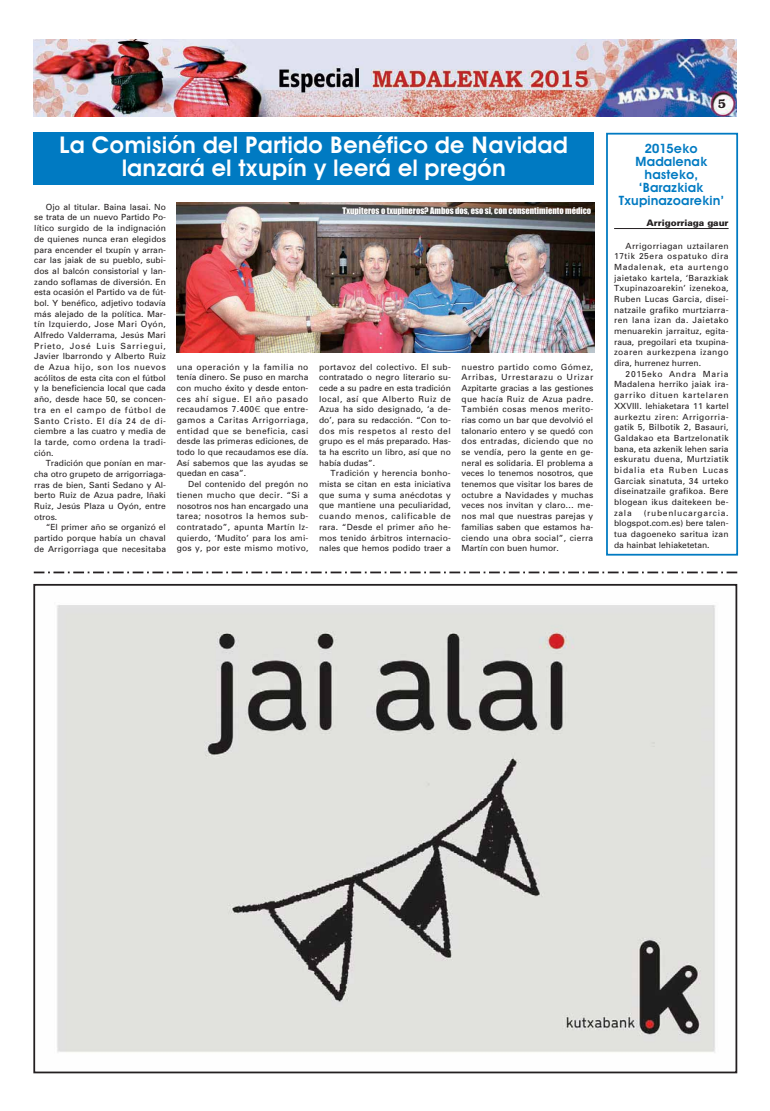
<style>
.page{position:relative;width:770px;height:1111px;background:#fff}
.page>*{position:absolute;margin:0;border:0;box-sizing:border-box;transform-origin:0 0}
.t1{font:600 23.1px/23.1px "Avant Garde";color:#fff;text-align:center}
.t2{font:600 12.9px/12.9px "Avant Garde";color:#007ac2;text-align:center}
.t3{font:600 12.5px "Bookman";color:#231f20}
.t4{font:900 8.9px "Univers";color:#231f20}
.t5{font:8.5px/10.7px "Univers";letter-spacing:.01em;color:#231f20;text-align:justify}
.t6{font:8.5px "Impact";color:#fff}
</style>
<div class="page">
<img style="left:33px;top:39px;width:703px;height:77px">
<div style="left:34px;top:132px;width:560px;height:52px;background:#007ac2"></div>
<svg style="left:34px;top:571px;width:703px;height:2px"></svg>
<img style="left:57px;top:605px;width:659px;height:448px">
<div style="left:33px;top:583px;width:704px;height:489px;border:2px solid #231f20"></div>
<img style="left:176px;top:202px;width:418px;height:151px">
<div style="left:606px;top:133px;width:132px;height:422px;border:2px solid #007ac2"></div>
<hr style="left:614px;top:228px;width:114px;height:1px;background:#231f20">
<h1 class="t1" style="left:60px;top:135px;width:510px">La Comisión del Partido Benéfico de Navidad lanzará el txupín y leerá el pregón</h1>
<p class="t5" style="left:34px;top:202px;width:133px;text-indent:11px">Ojo al titular. Baina lasai. No se trata de un nuevo Partido Po - lítico surgido de la indignación de quienes nunca eran elegidos para encender el txupín y arran&shy;car las jaiak de su pueblo, subi&shy;dos al balcón consistorial y lan&shy;zando soflamas de diversión. En esta ocasión el Partido va de fút&shy;bol. Y benéfico, adjetivo todavía más alejado de la política. Mar - tín Izquierdo, Jose Mari Oyón, Alfredo Valderrama, Je sús Mari Prieto, José Luis Sarrie gui, Javier Ibarrondo y Alberto Ruiz de Azua hijo, son los nuevos acólitos de esta cita con el fútbol y la beneficiencia local que cada año, desde hace 50, se concen&shy;tra en el campo de fútbol de Santo Cristo. El día 24 de di - ciembre a las cuatro y media de la tarde, como ordena la tradi&shy;ción.</p>
<p class="t5" style="left:34px;top:458px;width:133px;text-indent:11px">Tradición que ponían en mar&shy;cha otro grupeto de arrigorriaga&shy;rras de bien, Santi Sedano y Al - berto Ruiz de Azua padre, Iñaki Ruiz, Jesús Plaza u Oyón, entre otros.</p>
<p class="t5" style="left:34px;top:522px;width:133px;text-indent:11px">“El primer año se organizó el partido porque había un chaval de Arrigorriaga que necesitaba</p>
<p class="t6" style="left:342px;top:208px;width:250px">Txupiteros o txupineros? Ambos dos, eso sí, con consentimiento médico</p>
<p class="t5" style="left:461px;top:362px;width:133px">nuestro partido como Gómez, Arribas, Urrestarazu o Urizar Azpitarte gracias a las gestiones que hacía Ruiz de Azua padre.<br>Tam bién cosas menos merito&shy;rias como un bar que devolvió el talonario entero y se quedó con dos entradas, diciendo que no se vendía, pero la gente en ge - neral es solidaria. El problema a veces lo tenemos nosotros, que tenemos que visitar los bares de octubre a Navidades y muchas veces nos invitan y claro… me - nos mal que nuestras parejas y familias saben que estamos ha - ciendo una obra social”, cierra Martín con buen humor.</p>
<p class="t5" style="left:177px;top:362px;width:133px">una operación y la familia no tenía dinero. Se puso en marcha con mucho éxito y desde enton&shy;ces ahí sigue. El año pasado recaudamos 7.400 que entre&shy;gamos a Caritas Arrigorria ga, entidad que se beneficia, casi desde las primeras ediciones, de todo lo que recaudamos ese día.<br>Así sabemos que las ayudas se quedan en casa”.</p>
<p class="t5" style="left:177px;top:479px;width:133px;text-indent:11px">Del contenido del pregón no tienen mucho que decir. “Si a nosotros nos han encargado una tarea; nosotros la hemos sub&shy;contratado”, apunta Martín Iz - quierdo, ‘Mudito’ para los ami&shy;gos y, por este mismo motivo,</p>
<p class="t5" style="left:319px;top:362px;width:133px">portavoz del colectivo. El sub&shy;contratado o negro literario su - cede a su padre en esta tradición local, así que Alberto Ruiz de Azua ha sido designado, ‘a de - do’, para su redacción. “Con to - dos mis respetos al resto del grupo es el más preparado. Has - ta ha escrito un libro, así que no había dudas”.</p>
<p class="t5" style="left:319px;top:468px;width:133px;text-indent:11px">Tradición y herencia bonho&shy;mista se citan en esta iniciativa que suma y suma anécdotas y que mantiene una peculiaridad, cuando menos, calificable de rara. “Desde el primer año he - mos tenido árbitros internacio&shy;nales que hemos podido traer a</p>
<h3 class="t3" style="left:717px;top:99px;width:10px">5</h3>
<h2 class="t2" style="left:618px;top:143px;width:107px">2015eko<br>Madalenak hasteko, ‘Barazkiak<br>Txupinazoarekin’</h2>
<p class="t4" style="left:646px;top:220px;width:84px">Arrigorriaga gaur</p>
<p class="t5" style="left:614px;top:241px;width:116px;text-indent:11px">Arrigorriagan uztailaren 17tik 25era ospatuko dira Madalenak, eta aurtengo jaietako kartela, ‘Barazkiak Txupinazoarekin’ izenekoa, Ruben Lucas Garcia, disei&shy;natzaile grafiko murtziarra&shy;ren lana izan da. Jaietako menuarekin jarraituz, egita&shy;raua, pregoilari eta txupina&shy;zoaren aurkezpena izango dira, hurrenez hurren.</p>
<p class="t5" style="left:614px;top:369px;width:116px;text-indent:11px">2015eko Andra Maria Madalena herriko jaiak ira&shy;garriko dituen kartelaren XXVIII. lehiaketara 11 kartel aurkeztu ziren: Arrigo rria - gatik 5, Bilbotik 2, Basauri, Galdakao eta Bartzelonatik bana, eta azkenik lehen saria eskuratu duena, Murtziatik bidalia eta Ruben Lucas Garciak sinatuta, 34 urteko diseinatzaile grafikoa. Bere blogean ikus daitekeen be - zala</p>
<p class="t5" style="left:614px;top:508px;width:116px;text-indent:30px">(rubenlucargarcia. blogspot.com.es) bere talen&shy;tua dagoeneko saritua izan da hainbat lehiaketetan.</p>
</div>
